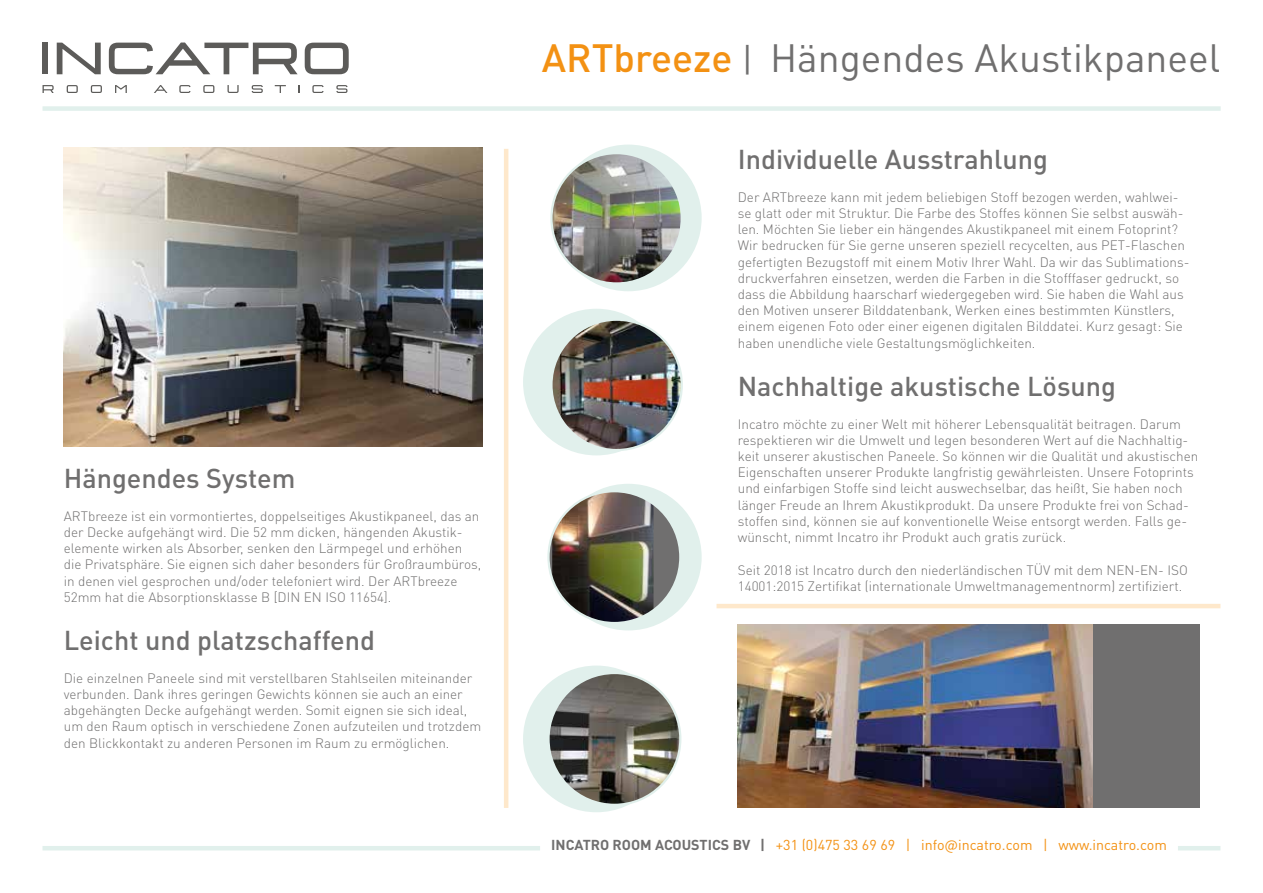
<style>
.page{position:relative;width:1263px;height:893px;background:#fff}
.page>*{position:absolute;margin:0;border:0;box-sizing:border-box;transform-origin:0 0}
.t1{font:39px "DIN Pro";color:#706f6f}
.t2{font:500 27px "DIN Pro";color:#706f6f}
.t3{font:14.25px "DIN Pro";color:#f39113}
.t4{font:300 13.5px/16.2px "DIN Pro";color:#706f6f}
.s1{font-weight:500;color:#f39113}
.s2{font-size:34.5px}
.s3{font-weight:700;color:#706f6f}
</style>
<div class="page">
<div style="left:523px;top:309px;width:147px;height:146px;background:#e1f0ec;border-radius:50%"></div>
<svg style="left:43px;top:85px;width:11px;height:8px"></svg>
<svg style="left:67px;top:85px;width:11px;height:8px"></svg>
<svg style="left:91px;top:85px;width:11px;height:8px"></svg>
<svg style="left:115px;top:85px;width:12px;height:8px"></svg>
<svg style="left:154px;top:85px;width:13px;height:8px"></svg>
<svg style="left:179px;top:85px;width:11px;height:8px"></svg>
<svg style="left:203px;top:85px;width:11px;height:8px"></svg>
<svg style="left:227px;top:85px;width:12px;height:8px"></svg>
<svg style="left:252px;top:85px;width:11px;height:8px"></svg>
<svg style="left:275px;top:85px;width:11px;height:8px"></svg>
<svg style="left:312px;top:85px;width:11px;height:8px"></svg>
<svg style="left:336px;top:85px;width:11px;height:8px"></svg>
<div style="left:43px;top:43px;width:5px;height:31px;background:#5c5b59"></div>
<svg style="left:57px;top:43px;width:44px;height:31px"></svg>
<svg style="left:109px;top:43px;width:189px;height:31px"></svg>
<svg style="left:305px;top:43px;width:44px;height:31px"></svg>
<hr style="left:43px;top:846px;width:497px;height:4px;background:#e1f0ec">
<hr style="left:1178px;top:846px;width:42px;height:4px;background:#e1f0ec">
<div style="left:43px;top:106px;width:1178px;height:5px;background:#e1f0ec"></div>
<div style="left:555px;top:145px;width:147px;height:146px;background:#e1f0ec;border-radius:50%"></div>
<div style="left:555px;top:484px;width:147px;height:146px;background:#e1f0ec;border-radius:50%"></div>
<div style="left:523px;top:666px;width:147px;height:146px;background:#e1f0ec;border-radius:50%"></div>
<img style="left:551px;top:153px;width:131px;height:130px;border-radius:65px">
<img style="left:551px;top:320px;width:131px;height:130px;border-radius:65px">
<hr style="left:504px;top:149px;width:4px;height:659px;background:#fee8cb">
<hr style="left:716px;top:604px;width:504px;height:4px;background:#fee8cb">
<img style="left:64px;top:148px;width:419px;height:298px">
<div style="left:548px;top:491px;width:132px;height:132px;background:#706f6f;border-radius:50%"></div>
<img style="left:552px;top:491px;width:101px;height:132px">
<img style="left:548px;top:673px;width:132px;height:132px;border-radius:66px">
<div style="left:738px;top:624px;width:461px;height:184px;background:#706f6f"></div>
<img style="left:738px;top:624px;width:355px;height:184px">
<h2 class="t2" style="left:64px;top:460px;width:233px">Hängendes System</h2>
<p class="t4" style="left:64px;top:507px;width:419px">ARTbreeze ist ein vormontiertes, doppelseitiges Akustikpaneel, das an der Decke aufgehängt wird. Die 52 mm dicken, hängenden Akustik&shy;elemente wirken als Absorber, senken den Lärmpegel und erhöhen die Privatsphäre. Sie eignen sich daher besonders für Großraumbüros, in denen viel gesprochen und/oder telefoniert wird. Der ARTbreeze 52mm hat die Absorptionsklasse B [DIN EN ISO 11654].</p>
<h2 class="t2" style="left:64px;top:622px;width:313px">Leicht und platzschaffend</h2>
<p class="t4" style="left:64px;top:669px;width:419px">Die einzelnen Paneele sind mit verstellbaren Stahlseilen miteinander verbunden. Dank ihres geringen Gewichts können sie auch an einer abgehängten Decke aufgehängt werden. Somit eignen sie sich ideal, um den Raum optisch in verschiedene Zonen aufzuteilen und trotzdem den Blickkontakt zu anderen Personen im Raum zu ermöglichen.</p>
<h1 class="t1" style="left:542px;top:32px;width:680px"><span class="s1">ARTbreeze</span> <span class="s2">|</span> Hängendes Akustikpaneel</h1>
<h2 class="t2" style="left:738px;top:141px;width:312px">Individuelle Ausstrahlung</h2>
<p class="t4" style="left:738px;top:188px;width:453px">Der ARTbreeze kann mit jedem beliebigen Stoff bezogen werden, wahlwei&shy;se glatt oder mit Struktur. Die Farbe des Stoffes können Sie selbst auswäh&shy;len. Möchten Sie lieber ein hängendes Akustikpaneel mit einem Fotoprint?<br>Wir bedrucken für Sie gerne unseren speziell recycelten, aus PET-Flaschen gefertigten Bezugstoff mit einem Motiv Ihrer Wahl. Da wir das Sublimations&shy;druckverfahren einsetzen, werden die Farben in die Stofffaser gedruckt, so dass die Abbildung haarscharf wiedergegeben wird. Sie haben die Wahl aus den Motiven unserer Bilddatenbank, Werken eines bestimmten Künstlers, einem eigenen Foto oder einer eigenen digitalen Bilddatei. Kurz gesagt: Sie haben unendliche viele Gestaltungsmöglichkeiten.</p>
<h2 class="t2" style="left:738px;top:368px;width:380px">Nachhaltige akustische Lösung</h2>
<p class="t4" style="left:738px;top:415px;width:462px">Incatro möchte zu einer Welt mit höherer Lebensqualität beitragen. Darum respektieren wir die Umwelt und legen besonderen Wert auf die Nachhaltig&shy;keit unserer akustischen Paneele. So können wir die Qualität und akustischen Eigenschaften unserer Produkte langfristig gewährleisten. Unsere Fotoprints und einfarbigen Stoffe sind leicht auswechselbar, das heißt, Sie haben noch länger Freude an Ihrem Akustikprodukt. Da unsere Produkte frei von Schad&shy;stoffen sind, können sie auf konventionelle Weise entsorgt werden. Falls ge&shy;wünscht, nimmt Incatro ihr Produkt auch gratis zurück.</p>
<p class="t4" style="left:738px;top:561px;width:451px">Seit 2018 ist Incatro durch den niederländischen TÜV mit dem NEN-EN- ISO<br>14001:2015 Zertifikat (internationale Umweltmanagementnorm) zertifiziert.</p>
<p class="t3" style="left:551px;top:836px;width:617px"><span class="s3">INCATRO ROOM ACOUSTICS BV |</span> +31 (0)475 33 69 69 | info@incatro.com | www.incatro.com</p>
</div>
